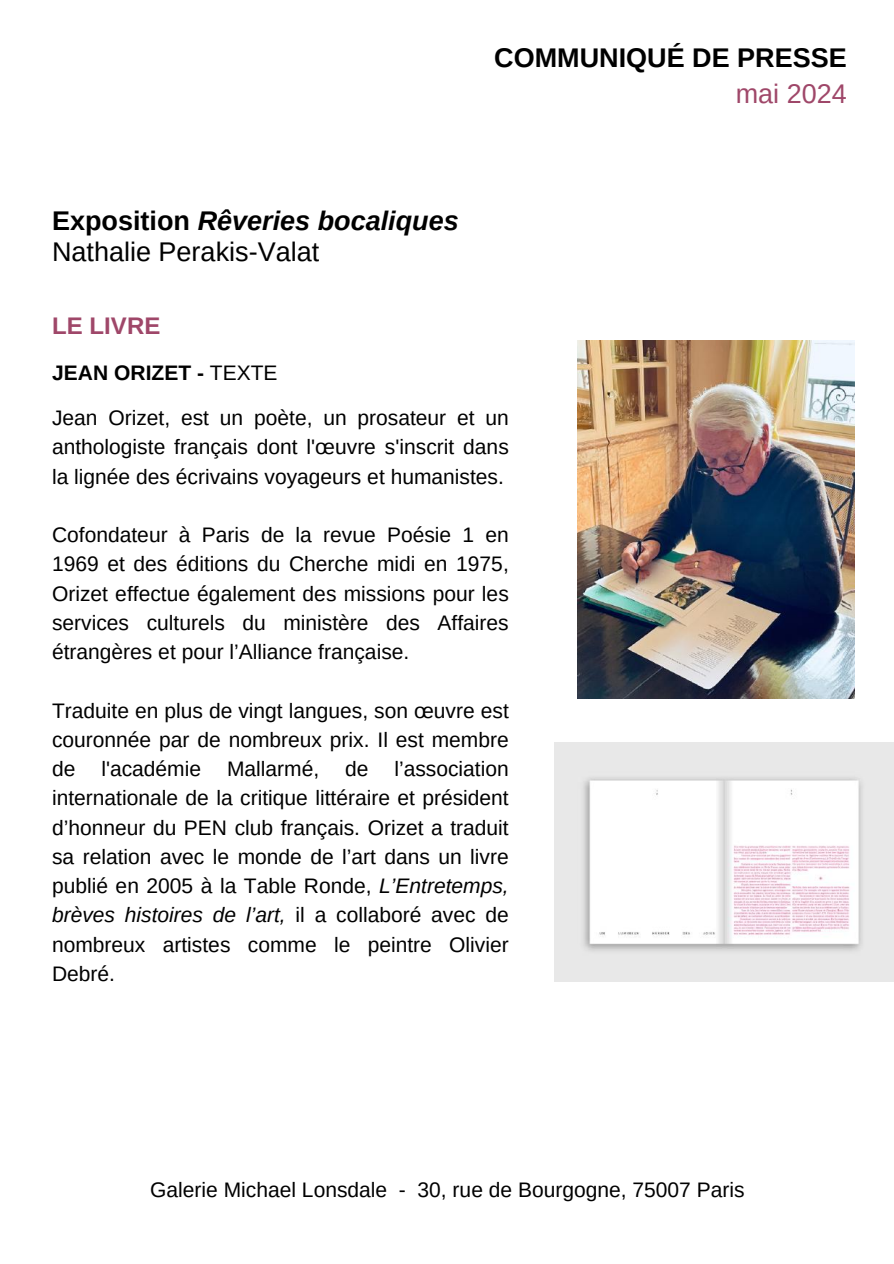
<style>
.page{position:relative;width:894px;height:1264px;background:#fff}
.page>*{position:absolute;margin:0;border:0;box-sizing:border-box;transform-origin:0 0}
.t1{font:italic 700 27px "Arimo";color:#000}
.t2{font:27px "Arimo";color:#000}
.t3{font:700 27px "Arimo";color:#000}
.t4{font:27px "Arimo";color:#9f4769}
.t5{font:700 24px "Arimo";color:#9f4769}
.t6{font:21px/29.2px "Arimo";color:#000}
.s1{font-style:normal}
.s2{font-weight:700}
.s3{font-style:italic}
</style>
<div class="page">
<img style="left:554px;top:742px;width:339px;height:239px">
<img style="left:577px;top:340px;width:277px;height:358px">
<p class="t3" style="left:494px;top:43px;width:354px">COMMUNIQUÉ DE PRESSE</p>
<p class="t1" style="left:52px;top:205px;width:408px"><span class="s1">Exposition</span> Rêveries bocaliques</p>
<p class="t2" style="left:52px;top:237px;width:268px">Nathalie Perakis-Valat</p>
<p class="t5" style="left:52px;top:312px;width:109px">LE LIVRE</p>
<p class="t6" style="left:52px;top:350px;width:458px;line-height:45.3px"><span class="s2">JEAN ORIZET -</span> TEXTE<br>Jean Orizet, est un poète, un prosateur et un</p>
<p class="t6" style="left:52px;top:432px;width:458px">anthologiste français dont l'œuvre s'inscrit dans la lignée des écrivains voyageurs et humanistes.</p>
<p class="t6" style="left:52px;top:520px;width:458px;text-align:justify">Cofondateur à Paris de la revue Poésie 1 en 1969 et des éditions du Cherche midi en 1975, Orizet effectue également des missions pour les services culturels du ministère des Affaires étrangères et pour l’Alliance française.</p>
<p class="t6" style="left:52px;top:695px;width:458px;text-align:justify">Traduite en plus de vingt langues, son œuvre est couronnée par de nombreux prix. Il est membre de l'académie Mallarmé, de l’association internationale de la critique littéraire et président d’honneur du PEN club français. Orizet a traduit sa relation avec le monde de l’art dans un livre publié en 2005 à la Table Ronde, <span class="s3">L’Entretemps, brèves histoires de l’art,</span> il a collaboré avec de nombreux artistes comme le peintre Olivier Debré.</p>
<p class="t4" style="left:735px;top:78px;width:112px">mai 2024</p>
<p class="t6" style="left:150px;top:1174px;width:595px">Galerie Michael Lonsdale - 30, rue de Bourgogne, 75007 Paris</p>
</div>
